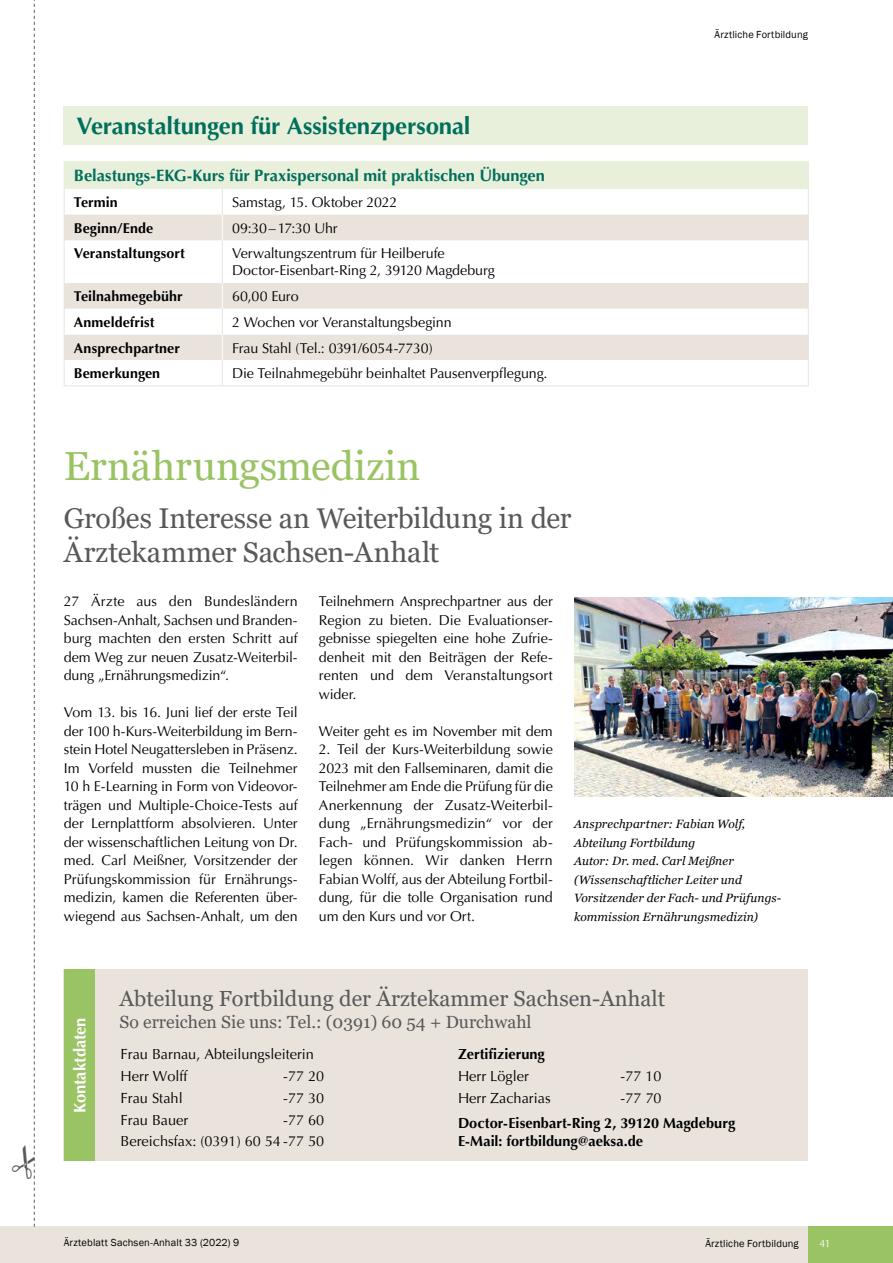
<style>
.page{position:relative;width:893px;height:1263px;background:#fff}
.page>*{position:absolute;margin:0;border:0;box-sizing:border-box;transform-origin:0 0}
.fließtext-9_5pt{font:40.5px "Georgia";color:#9ac364}
.fließtext-9_5pt-2{font:28.5px "Georgia";letter-spacing:-.005em;color:#58595b}
.fließtext-9_5pt-3{font:700 24px "Optima LT";letter-spacing:-.005em;color:#006f5b}
.t1{font:21.75px "Georgia";color:#58595b}
.t2{font:17.55px "Georgia";color:#58595b}
.fließtext-9_5pt-4{font:700 16.5px "Optima LT";color:#006f5b}
.t3{font:700 16.5px "Optima";color:#fff}
.t4{font:14.55px "Optima";color:#000}
.t5{font:700 14.55px "Optima";color:#000}
.fließtext-9_5pt-5{font:14.25px/18.5px "Optima LT";letter-spacing:-.005em;color:#000;text-align:justify}
.fließtext-9_5pt-6{font:700 14.25px "Optima LT";letter-spacing:.005em;color:#000}
.fließtext-9_5pt-7{font:italic 12px/18.5px "Georgia";letter-spacing:.01em;color:#000}
.t6{font:10.5px "Franklin Gothic";letter-spacing:.015em;color:#000}
.t7{font:10.5px "Optima LT";color:#fff}
</style>
<div class="page">
<div style="left:0;top:1226px;width:893px;height:37px;background:#e9e3dc"></div>
<div style="left:808px;top:1226px;width:85px;height:37px;background:#9ac364"></div>
<div style="left:64px;top:162px;width:744px;height:27px;background:#e8efdb"></div>
<svg style="left:65px;top:215px;width:743px;height:94px;fill:#e9e3dc"></svg>
<svg style="left:64px;top:334px;width:744px;height:53px"></svg>
<hr style="left:222px;top:240px;width:1px;height:43px;background:#e9e3dc">
<svg style="left:222px;top:189px;width:1px;height:51px"></svg>
<svg style="left:222px;top:283px;width:1px;height:102px"></svg>
<hr style="left:64px;top:240px;width:1px;height:43px;background:#e9e3dc">
<hr style="left:808px;top:240px;width:1px;height:43px;background:#e9e3dc">
<svg style="left:64px;top:283px;width:1px;height:102px"></svg>
<svg style="left:808px;top:283px;width:1px;height:102px"></svg>
<hr style="left:64px;top:385px;width:158px;height:1px;background:#e9e3dc">
<hr style="left:222px;top:385px;width:587px;height:1px;background:#e9e3dc">
<hr style="left:64px;top:161px;width:158px;height:1px;background:#e8efdb">
<svg style="left:64px;top:189px;width:1px;height:51px"></svg>
<hr style="left:222px;top:161px;width:587px;height:1px;background:#e8efdb">
<svg style="left:808px;top:162px;width:1px;height:78px"></svg>
<div style="left:64px;top:106px;width:744px;height:39px;background:#e8efdb"></div>
<img style="left:574px;top:598px;width:319px;height:198px">
<div style="left:64px;top:969px;width:744px;height:192px;background:#e9e3dc"></div>
<div style="left:64px;top:969px;width:31px;height:192px;background:#9ac364"></div>
<svg style="left:33px;top:0;width:2px;height:1226px"></svg>
<p class="fließtext-9_5pt-3" style="left:77px;top:112px;width:396px">Veranstaltungen für Assistenzpersonal</p>
<p class="fließtext-9_5pt-4" style="left:74px;top:166px;width:473px">Belastungs-EKG-Kurs für Praxispersonal mit praktischen Übungen</p>
<p class="fließtext-9_5pt-6" style="left:74px;top:194px;width:45px">Termin</p>
<p class="fließtext-9_5pt-5" style="left:232px;top:193px;width:167px">Samstag, 15. Oktober 2022</p>
<p class="fließtext-9_5pt-6" style="left:74px;top:219px;width:81px">Beginn/Ende</p>
<p class="fließtext-9_5pt-5" style="left:232px;top:219px;width:107px">09:30–17:30 Uhr</p>
<p class="fließtext-9_5pt-6" style="left:74px;top:245px;width:112px">Veranstaltungsort</p>
<p class="fließtext-9_5pt-5" style="left:232px;top:244px;width:214px">Verwaltungszentrum für Heilberufe</p>
<p class="fließtext-9_5pt-5" style="left:232px;top:262px;width:264px">Doctor-Eisenbart-Ring 2, 39120 Magdeburg</p>
<p class="fließtext-9_5pt-6" style="left:74px;top:288px;width:110px">Teilnahmegebühr</p>
<p class="fließtext-9_5pt-5" style="left:232px;top:287px;width:68px">60,00 Euro</p>
<p class="fließtext-9_5pt-6" style="left:74px;top:314px;width:82px">Anmeldefrist</p>
<p class="fließtext-9_5pt-5" style="left:232px;top:313px;width:221px">2 Wochen vor Veranstaltungsbeginn</p>
<p class="fließtext-9_5pt-6" style="left:74px;top:339px;width:108px">Ansprechpartner</p>
<p class="fließtext-9_5pt-5" style="left:232px;top:339px;width:202px">Frau Stahl (Tel.: 0391/6054-7730)</p>
<p class="fließtext-9_5pt-6" style="left:74px;top:365px;width:88px">Bemerkungen</p>
<p class="fließtext-9_5pt-5" style="left:232px;top:364px;width:317px">Die Teilnahmegebühr beinhaltet Pausenverpflegung.</p>
<p class="fließtext-9_5pt" style="left:64px;top:442px;width:358px">Ernährungsmedizin</p>
<p class="fließtext-9_5pt-2" style="left:64px;top:501px;width:509px">Großes Interesse an Weiterbildung in der</p>
<p class="fließtext-9_5pt-2" style="left:64px;top:535px;width:377px">Ärztekammer Sachsen-Anhalt</p>
<p class="t6" style="left:714px;top:28px;width:95px">Ärztliche Fortbildung</p>
<p class="fließtext-9_5pt-5" style="left:64px;top:592px;width:235px">27 Ärzte aus den Bundesländern Sachsen-Anhalt, Sachsen und Branden&shy;burg machten den ersten Schritt auf dem Weg zur neuen Zusatz-Weiterbil&shy;dung „Ernährungsmedizin“.</p>
<p class="fließtext-9_5pt-5" style="left:64px;top:703px;width:235px">Vom 13. bis 16. Juni lief der erste Teil der 100 h-Kurs-Weiterbildung im Bern&shy;stein Hotel Neugattersleben in Präsenz.<br>Im Vorfeld mussten die Teilnehmer 10 h E-Learning in Form von Videovor&shy;trägen und Multiple-Choice-Tests auf der Lernplattform absolvieren. Unter der wissenschaftlichen Leitung von Dr. med. Carl Meißner, Vorsitzender der Prüfungskommission für Ernährungs&shy;medizin, kamen die Referenten über&shy;wiegend aus Sachsen-Anhalt, um den</p>
<p class="fließtext-9_5pt-5" style="left:319px;top:592px;width:235px">Teilnehmern Ansprechpartner aus der Region zu bieten. Die Evaluationser&shy;gebnisse spiegelten eine hohe Zufrie&shy;denheit mit den Beiträgen der Refe&shy;renten und dem Veranstaltungsort wider.</p>
<p class="fließtext-9_5pt-5" style="left:319px;top:722px;width:235px">Weiter geht es im November mit dem</p>
<p class="fließtext-9_5pt-5" style="left:319px;top:740px;width:235px">2. Teil der Kurs-Weiterbildung sowie 2023 mit den Fallseminaren, damit die Teilnehmer am Ende die Prüfung für die Anerkennung der Zusatz-Weiterbil&shy;dung „Ernährungsmedizin“ vor der Fach- und Prüfungskommission ab&shy;legen können. Wir danken Herrn Fabian Wolff, aus der Abteilung Fortbil&shy;dung, für die tolle Organisation rund um den Kurs und vor Ort.</p>
<p class="fließtext-9_5pt-7" style="left:574px;top:815px;width:173px">Ansprechpartner: Fabian Wolf,</p>
<p class="fließtext-9_5pt-7" style="left:574px;top:833px;width:123px">Abteilung Fortbildung</p>
<p class="fließtext-9_5pt-7" style="left:574px;top:852px;width:161px">Autor: Dr. med. Carl Meißner</p>
<p class="fließtext-9_5pt-7" style="left:574px;top:870px;width:209px">(Wissenschaftlicher Leiter und<br>Vorsitzender der Fach- und Prüfungs&shy;kommission Ernährungsmedizin)</p>
<p class="t3" style="left:69px;top:1113px;width:97px;rotate:-90deg">Kontaktdaten</p>
<p class="t1" style="left:120px;top:986px;width:547px">Abteilung Fortbildung der Ärztekammer Sachsen-Anhalt</p>
<p class="t2" style="left:120px;top:1011px;width:414px">So erreichen Sie uns: Tel.: (0391) 60 54 + Durchwahl</p>
<p class="t4" style="left:121px;top:1045px;width:195px">Frau Barnau, Abteilungsleiterin</p>
<p class="t4" style="left:121px;top:1067px;width:68px">Herr Wolff</p>
<p class="t4" style="left:283px;top:1067px;width:43px">-77 20</p>
<p class="t4" style="left:121px;top:1089px;width:64px">Frau Stahl</p>
<p class="t4" style="left:283px;top:1089px;width:43px">-77 30</p>
<p class="t4" style="left:121px;top:1110px;width:69px">Frau Bauer</p>
<p class="t4" style="left:283px;top:1110px;width:43px">-77 60</p>
<p class="t4" style="left:121px;top:1132px;width:205px">Bereichsfax: (0391) 60 54 -77 50</p>
<p class="t5" style="left:458px;top:1045px;width:88px">Zertifizierung</p>
<p class="t4" style="left:458px;top:1067px;width:72px">Herr Lögler</p>
<p class="t4" style="left:620px;top:1067px;width:43px">-77 10</p>
<p class="t4" style="left:458px;top:1089px;width:94px">Herr Zacharias</p>
<p class="t4" style="left:620px;top:1089px;width:43px">-77 70</p>
<p class="t5" style="left:458px;top:1114px;width:279px">Doctor-Eisenbart-Ring 2, 39120 Magdeburg</p>
<p class="t5" style="left:458px;top:1131px;width:187px">E-Mail: fortbildung@aeksa.de</p>
<p class="t6" style="left:64px;top:1236px;width:177px">Ärzteblatt Sachsen-Anhalt 33 (2022) 9</p>
<p class="t6" style="left:705px;top:1237px;width:95px">Ärztliche Fortbildung</p>
<p class="t7" style="left:819px;top:1237px;width:13px">41</p>
</div>
